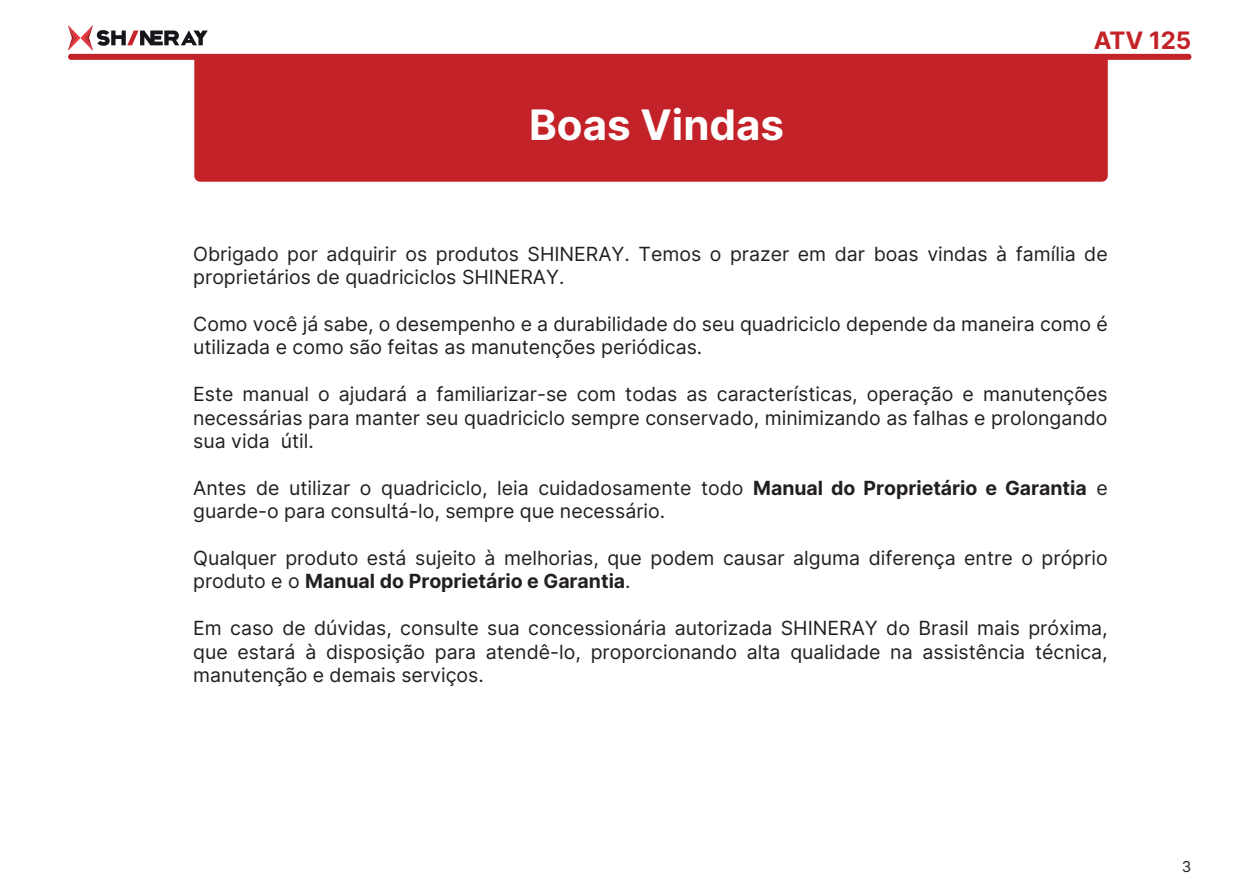
<style>
.page{position:relative;width:1234px;height:893px;background:#fff}
.page>*{position:absolute;margin:0;border:0;box-sizing:border-box;transform-origin:0 0}
.sub_título{font:700 42px "Inter";color:#fff}
.t1{font:700 24px "Inter";color:#c32328}
.MANUAIS{font:19.5px/23.4px "Inter";color:#231f20}
.t2{font:15px "Inter";color:#231f20}
.s1{font-weight:700}
</style>
<div class="page">
<svg style="left:68px;top:26px;width:140px;height:25px"></svg>
<div style="left:68px;top:54px;width:1123px;height:6px;background:#c32328;border-radius:3px"></div>
<div style="left:194px;top:60px;width:913px;height:122px;background:#c32328"></div>
<p class="sub_título" style="left:529px;top:94px;width:256px">Boas Vindas</p>
<p class="t1" style="left:1093px;top:23px;width:99px">ATV 125</p>
<p class="MANUAIS" style="left:193px;top:241px;width:915px">Obrigado por adquirir os produtos SHINERAY. Temos o prazer em dar boas vindas à família de proprietários de quadriciclos SHINERAY.</p>
<p class="MANUAIS" style="left:193px;top:312px;width:915px">Como você já sabe, o desempenho e a durabilidade do seu quadriciclo depende da maneira como é utilizada e como são feitas as manutenções periódicas.</p>
<p class="MANUAIS" style="left:193px;top:382px;width:915px;text-align:justify">Este manual o ajudará a familiarizar-se com todas as características, operação e manutenções necessárias para manter seu quadriciclo sempre conservado, minimizando as falhas e prolongando sua vida útil.</p>
<p class="MANUAIS" style="left:193px;top:475px;width:915px">Antes de utilizar o quadriciclo, leia cuidadosamente todo <span class="s1">Manual do Proprietário e Garantia</span> e guarde-o para consultá-lo, sempre que necessário.</p>
<p class="MANUAIS" style="left:193px;top:546px;width:915px">Qualquer produto está sujeito à melhorias, que podem causar alguma diferença entre o próprio produto e o <span class="s1">Manual do Proprietário e Garantia</span>.</p>
<p class="MANUAIS" style="left:193px;top:616px;width:915px;text-align:justify">Em caso de dúvidas, consulte sua concessionária autorizada SHINERAY do Brasil mais próxima, que estará à disposição para atendê-lo, proporcionando alta qualidade na assistência técnica, manutenção e demais serviços.</p>
<p class="t2" style="left:1181px;top:855px;width:11px">3</p>
</div>
